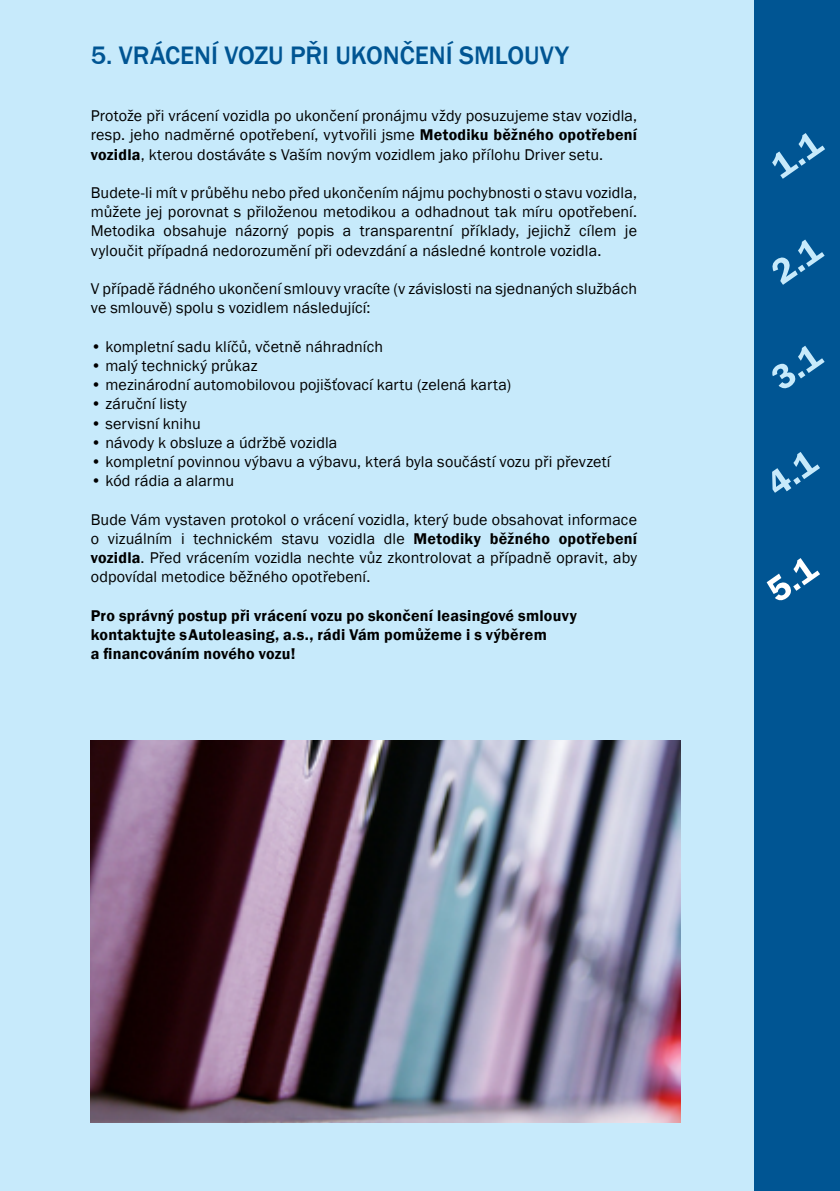
<style>
.page{position:relative;width:840px;height:1191px;background:#fff}
.page>*{position:absolute;margin:0;border:0;box-sizing:border-box;transform-origin:0 0}
.t1{font:500 26px "Franklin Gothic";color:#005593}
.t2{font:16px/19.2px "Franklin Gothic";letter-spacing:.01em;color:#000;text-align:justify}
.t3{font:600 16px/19.2px "Franklin Gothic";letter-spacing:.015em;color:#000}
.s1{font-weight:600}
</style>
<div class="page">
<div style="left:0;top:0;width:839px;height:1191px;background:#c7eafb"></div>
<img style="left:91px;top:740px;width:588px;height:383px">
<div style="left:754px;top:0;width:85px;height:1191px;background:#005593"></div>
<h1 class="t1" style="left:91px;top:39px;width:479px">5. VRÁCENÍ VOZU PŘI UKONČENÍ SMLOUVY</h1>
<p class="t2" style="left:91px;top:107px;width:547px">Protože při vrácení vozidla po ukončení pronájmu vždy posuzujeme stav vozidla, resp. jeho nadměrné opotřebení, vytvořili jsme <span class="s1">Metodiku běžného opotřebení vozidla</span>, kterou dostáváte s Vaším novým vozidlem jako přílohu Driver setu.</p>
<p class="t2" style="left:91px;top:183px;width:547px">Budete-li mít v průběhu nebo před ukončením nájmu pochybnosti o stavu vozidla, můžete jej porovnat s přiloženou metodikou a odhadnout tak míru opotřebení.<br>Metodika obsahuje názorný popis a transparentní příklady, jejichž cílem je vyloučit případná nedorozumění při odevzdání a následné kontrole vozidla.</p>
<p class="t2" style="left:91px;top:279px;width:547px">V případě řádného ukončení smlouvy vracíte (v závislosti na sjednaných službách ve smlouvě) spolu s vozidlem následující:</p>
<p class="t2" style="left:91px;top:337px;width:293px">• kompletní sadu klíčů, včetně náhradních</p>
<p class="t2" style="left:91px;top:356px;width:168px">• malý technický průkaz</p>
<p class="t2" style="left:91px;top:375px;width:421px">• mezinárodní automobilovou pojišťovací kartu (zelená karta)</p>
<p class="t2" style="left:91px;top:395px;width:97px">• záruční listy</p>
<p class="t2" style="left:91px;top:414px;width:111px">• servisní knihu</p>
<p class="t2" style="left:91px;top:433px;width:248px">• návody k obsluze a údržbě vozidla</p>
<p class="t2" style="left:91px;top:452px;width:521px">• kompletní povinnou výbavu a výbavu, která byla součástí vozu při převzetí</p>
<p class="t2" style="left:91px;top:471px;width:145px">• kód rádia a alarmu</p>
<p class="t2" style="left:91px;top:510px;width:547px">Bude Vám vystaven protokol o vrácení vozidla, který bude obsahovat informace o vizuálním i technickém stavu vozidla dle <span class="s1">Metodiky běžného opotřebení vozidla</span>. Před vrácením vozidla nechte vůz zkontrolovat a případně opravit, aby odpovídal metodice běžného opotřebení.</p>
<p class="t3" style="left:91px;top:606px;width:487px">Pro správný postup při vrácení vozu po skončení leasingové smlouvy kontaktujte s Autoleasing, a.s., rádi Vám pomůžeme i s výběrem<br>a financováním nového vozu!</p>
</div>
